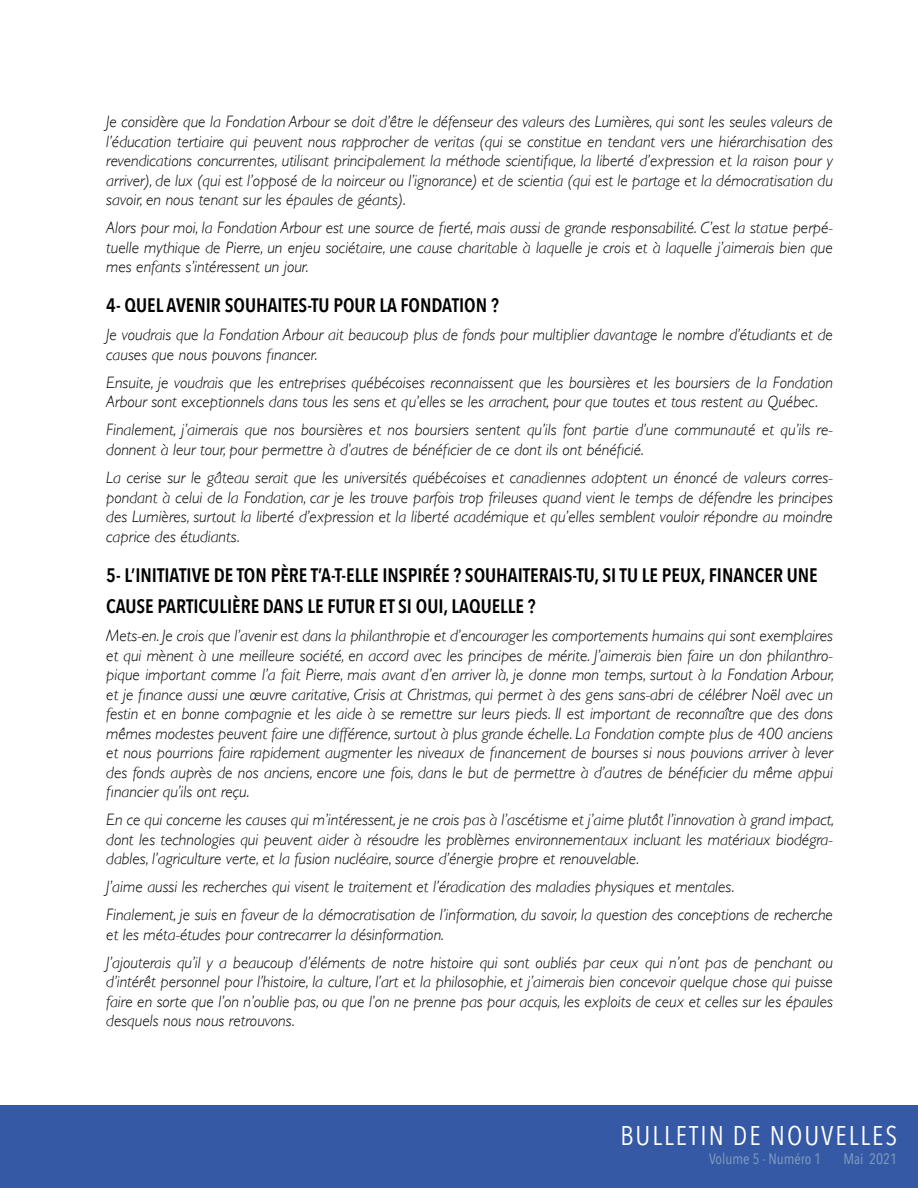
<style>
.page{position:relative;width:918px;height:1188px;background:#fff}
.page>*{position:absolute;margin:0;border:0;box-sizing:border-box;transform-origin:0 0}
.t1{font:27px "Avenir Next Condensed";letter-spacing:.075em;color:#fff}
.t2{font:600 19.5px/31.5px "Avenir Next Condensed";color:#020203}
.t3{font:italic 300 16.5px/19.5px "Gill Sans";color:#020203;text-align:justify}
.t4{font:15px "Avenir Next Condensed";color:#839fc1}
</style>
<div class="page">
<div style="left:0;top:1106px;width:918px;height:82px;background:#3559a4"></div>
<p class="t3" style="left:106px;top:112px;width:728px">Je considère que la Fondation Arbour se doit d’être le défenseur des valeurs des Lumières, qui sont les seules valeurs de l’éducation tertiaire qui peuvent nous rapprocher de veritas (qui se constitue en tendant vers une hiérarchisation des revendications concurrentes, utilisant principalement la méthode scientifique, la liberté d’expression et la raison pour y arriver), de lux (qui est l’opposé de la noirceur ou l’ignorance) et de scientia (qui est le partage et la démocratisation du savoir, en nous tenant sur les épaules de géants).</p>
<p class="t3" style="left:106px;top:218px;width:728px">Alors pour moi, la Fondation Arbour est une source de fierté, mais aussi de grande responsabilité. C’est la statue perpé&shy;tuelle mythique de Pierre, un enjeu sociétaire, une cause charitable à laquelle je crois et à laquelle j’aimerais bien que mes enfants s’intéressent un jour.</p>
<p class="t2" style="left:106px;top:289px;width:394px">4- QUEL AVENIR SOUHAITES-TU POUR LA FONDATION ?</p>
<p class="t3" style="left:106px;top:325px;width:728px">Je voudrais que la Fondation Arbour ait beaucoup plus de fonds pour multiplier davantage le nombre d’étudiants et de causes que nous pouvons financer.</p>
<p class="t3" style="left:106px;top:373px;width:728px">Ensuite, je voudrais que les entreprises québécoises reconnaissent que les boursières et les boursiers de la Fondation<br>Arbour sont exceptionnels dans tous les sens et qu’elles se les arrachent, pour que toutes et tous restent au Québec.</p>
<p class="t3" style="left:106px;top:420px;width:728px">Finalement, j’aimerais que nos boursières et nos boursiers sentent qu’ils font partie d’une communauté et qu’ils re&shy;donnent à leur tour, pour permettre à d’autres de bénéficier de ce dont ils ont bénéficié.</p>
<p class="t3" style="left:106px;top:468px;width:728px">La cerise sur le gâteau serait que les universités québécoises et canadiennes adoptent un énoncé de valeurs corres&shy;pondant à celui de la Fondation, car je les trouve parfois trop frileuses quand vient le temps de défendre les principes des Lumières, surtout la liberté d’expression et la liberté académique et qu’elles semblent vouloir répondre au moindre caprice des étudiants.</p>
<p class="t2" style="left:106px;top:558px;width:713px">5- L’INITIATIVE DE TON PÈRE T’A-T-ELLE INSPIRÉE ? SOUHAITERAIS-TU, SI TU LE PEUX, FINANCER UNE<br>CAUSE PARTICULIÈRE DANS LE FUTUR ET SI OUI, LAQUELLE ?</p>
<p class="t3" style="left:106px;top:626px;width:729px">Mets-en. Je crois que l’avenir est dans la philanthropie et d’encourager les comportements humains qui sont exemplaires et qui mènent à une meilleure société, en accord avec les principes de mérite. J’aimerais bien faire un don philanthro&shy;pique important comme l’a fait Pierre, mais avant d’en arriver là, je donne mon temps, surtout à la Fondation Arbour, et je finance aussi une œuvre caritative, Crisis at Christmas, qui permet à des gens sans-abri de célébrer Noël avec un festin et en bonne compagnie et les aide à se remettre sur leurs pieds. Il est important de reconnaître que des dons mêmes modestes peuvent faire une différence, surtout à plus grande échelle. La Fondation compte plus de 400 anciens et nous pourrions faire rapidement augmenter les niveaux de financement de bourses si nous pouvions arriver à lever des fonds auprès de nos anciens, encore une fois, dans le but de permettre à d’autres de bénéficier du même appui financier qu’ils ont reçu.</p>
<p class="t3" style="left:106px;top:810px;width:729px">En ce qui concerne les causes qui m’intéressent, je ne crois pas à l’ascétisme et j’aime plutôt l’innovation à grand impact, dont les technologies qui peuvent aider à résoudre les problèmes environnementaux incluant les matériaux biodégra&shy;dables, l’agriculture verte, et la fusion nucléaire, source d’énergie propre et renouvelable.</p>
<p class="t3" style="left:106px;top:873px;width:728px;line-height:28px">J’aime aussi les recherches qui visent le traitement et l’éradication des maladies physiques et mentales.<br>Finalement, je suis en faveur de la démocratisation de l’information, du savoir, la question des conceptions de recherche</p>
<p class="t3" style="left:106px;top:920px;width:728px;line-height:28px">et les méta-études pour contrecarrer la désinformation.<br>J’ajouterais qu’il y a beaucoup d’éléments de notre histoire qui sont oubliés par ceux qui n’ont pas de penchant ou</p>
<p class="t3" style="left:106px;top:972px;width:728px">d’intérêt personnel pour l’histoire, la culture, l’art et la philosophie, et j’aimerais bien concevoir quelque chose qui puisse faire en sorte que l’on n’oublie pas, ou que l’on ne prenne pas pour acquis, les exploits de ceux et celles sur les épaules desquels nous nous retrouvons.</p>
<h1 class="t1" style="left:620px;top:1113px;width:278px">BULLETIN DE NOUVELLES</h1>
<p class="t4" style="left:709px;top:1146px;width:114px">Volume 5 - Numéro 1</p>
<p class="t4" style="left:843px;top:1146px;width:55px">Mai 2021</p>
</div>
